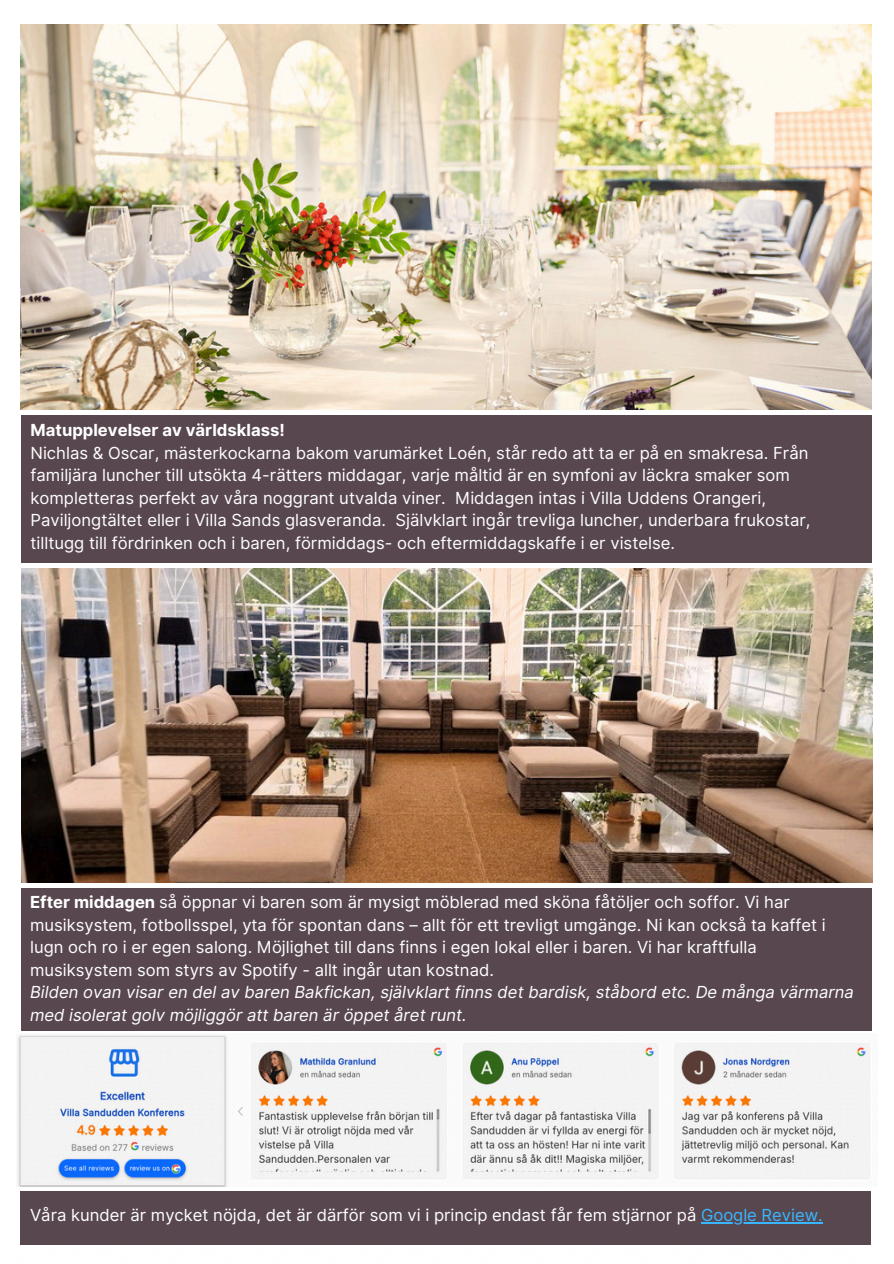
<style>
.page{position:relative;width:894px;height:1264px;background:#fff}
.page>*{position:absolute;margin:0;border:0;box-sizing:border-box;transform-origin:0 0}
.t1{font:16.65px/22.5px "Inter";color:#fff}
.t2{font:italic 16.65px/22.5px "Inter";color:#fff}
.t3{font:700 16.65px "Inter";color:#fff}
.s1{font-weight:700}
.s2{color:#38b6ff}
</style>
<div class="page">
<img style="left:21px;top:25px;width:850px;height:384px">
<div style="left:22px;top:415px;width:849px;height:148px;background:#58474f"></div>
<img style="left:22px;top:568px;width:850px;height:314px">
<div style="left:21px;top:888px;width:850px;height:142px;background:#58474f"></div>
<img style="left:17px;top:1035px;width:853px;height:151px">
<div style="left:21px;top:1190px;width:850px;height:63px;background:#58474f"></div>
<div style="left:21px;top:1245px;width:850px;height:8px;background:#fff"></div>
<hr style="left:701px;top:1222px;width:121px;height:1px;background:#38b6ff">
<p class="t3" style="left:30px;top:420px;width:256px">Matupplevelser av världsklass!</p>
<p class="t1" style="left:30px;top:441px;width:781px">Nichlas &amp; Oscar, mästerkockarna bakom varumärket Loén, står redo att ta er på en smakresa. Från familjära luncher till utsökta 4-rätters middagar, varje måltid är en symfoni av läckra smaker som kompletteras perfekt av våra noggrant utvalda viner. Middagen intas i Villa Uddens Orangeri, Paviljongtältet eller i Villa Sands glasveranda. Självklart ingår trevliga luncher, underbara frukostar, tilltugg till fördrinken och i baren, förmiddags- och eftermiddagskaffe i er vistelse.</p>
<h1 class="t1" style="left:30px;top:890px;width:797px"><span class="s1">Efter middagen</span> så öppnar vi baren som är mysigt möblerad med sköna fåtöljer och soffor. Vi har musiksystem, fotbollsspel, yta för spontan dans – allt för ett trevligt umgänge. Ni kan också ta kaffet i lugn och ro i er egen salong. Möjlighet till dans finns i egen lokal eller i baren. Vi har kraftfulla musiksystem som styrs av Spotify - allt ingår utan kostnad.</h1>
<p class="t2" style="left:30px;top:980px;width:825px">Bilden ovan visar en del av baren Bakfickan, självklart finns det bardisk, ståbord etc. De många värmarna med isolerat golv möjliggör att baren är öppet året runt.</p>
<p class="t1" style="left:30px;top:1203px;width:794px">Våra kunder är mycket nöjda, det är därför som vi i princip endast får fem stjärnor på <span class="s2">Google Review.</span></p>
</div>
